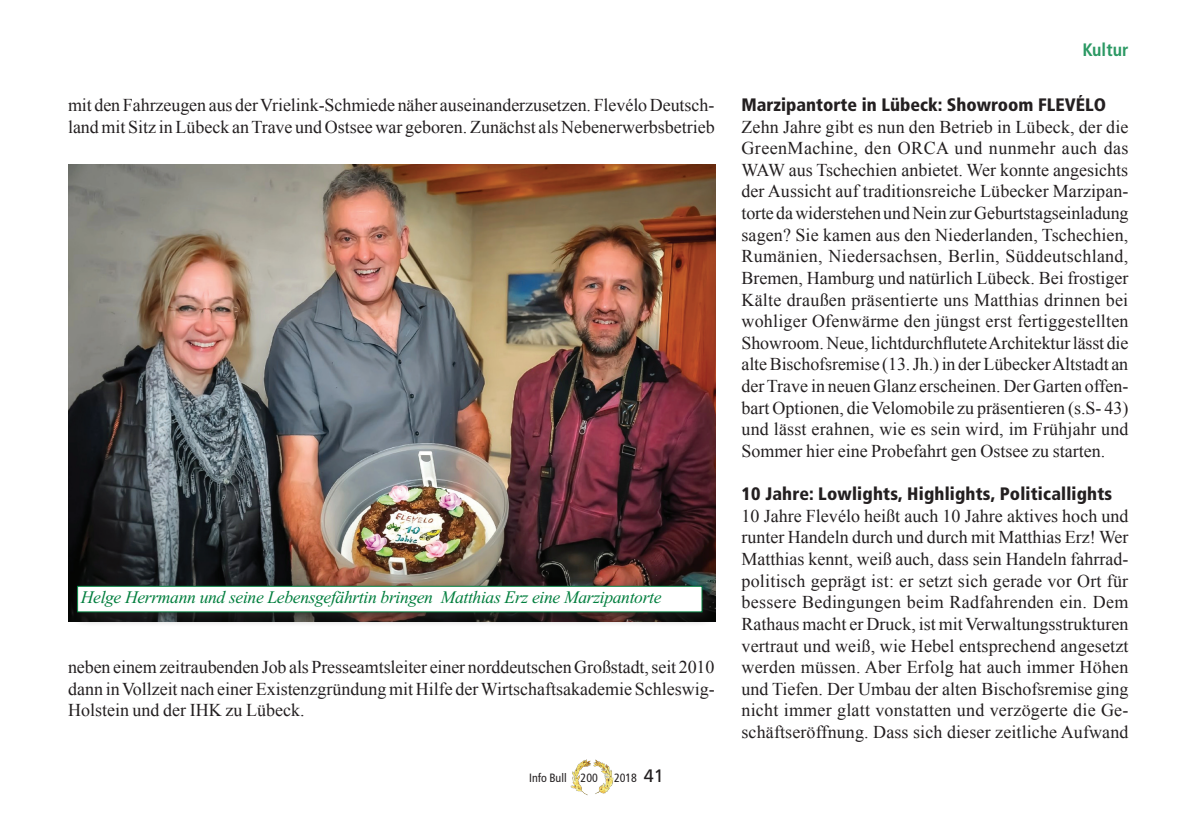
<style>
.page{position:relative;width:1191px;height:840px;background:#fff}
.page>*{position:absolute;margin:0;border:0;box-sizing:border-box;transform-origin:0 0}
.t1{font:18px/21.6px "Times New Roman";color:#231f20;text-align:justify}
.t2{font:900 condensed 18px "Frutiger";color:#231f20}
.t3{font:700 condensed 18px "Frutiger";color:#2c9964}
.t4{font:italic 17.6px "Times New Roman";letter-spacing:-.02em;color:#007e3d}
.t5{font:condensed 12px "Frutiger";color:#231f20}
.s1{font-stretch:normal;font-size:18px}
</style>
<div class="page">
<img style="left:68px;top:164px;width:647px;height:457px">
<div style="left:70px;top:578px;width:647px;height:48px;background:#231f20;opacity:.75"></div>
<div style="left:78px;top:586px;width:624px;height:25px;background:#fff"></div>
<div style="left:77px;top:585px;width:625px;height:27px;border:1px solid #007e3d"></div>
<img style="left:570px;top:759px;width:44px;height:37px">
<p class="t3" style="left:1082px;top:39px;width:47px">Kultur</p>
<p class="t1" style="left:68px;top:94px;width:648px">mit den Fahrzeugen aus der Vrielink-Schmiede näher auseinanderzusetzen. Flevélo Deutsch&shy;landmit Sitz inLübeck anTrave und Ostsee war geboren.Zunächst als Nebenerwerbsbetrieb</p>
<p class="t2" style="left:741px;top:94px;width:366px">Marzipantorte in Lübeck: Showroom FLEVÉLO</p>
<p class="t1" style="left:741px;top:115px;width:388px">Zehn Jahre gibt es nun den Betrieb in Lübeck, der die GreenMachine, den ORCA und nunmehr auch das WAW aus Tschechien anbietet. Wer konnte angesichts der Aussicht auf traditionsreiche Lübecker Marzipan&shy;torte dawiderstehen undNein zurGeburtstagseinladung sagen? Sie kamen aus den Niederlanden, Tschechien, Rumänien, Niedersachsen, Berlin, Süddeutschland, Bremen, Hamburg und natürlich Lübeck. Bei frostiger Kälte draußen präsentierte uns Matthias drinnen bei wohliger Ofenwärme den jüngst erst fertiggestellten Showroom.Neue,lichtdurchfluteteArchitekturlässt die alte Bischofsremise (13. Jh.) in der Lübecker Altstadt an der Trave in neuen Glanz erscheinen. Der Garten offen&shy;bart Optionen, die Velomobile zu präsentieren (s.S- 43) und lässt erahnen, wie es sein wird, im Frühjahr und Sommer hier eine Probefahrt gen Ostsee zu starten.</p>
<p class="t2" style="left:741px;top:483px;width:372px">10 Jahre: Lowlights, Highlights, Politicallights</p>
<p class="t1" style="left:741px;top:504px;width:388px">10 Jahre Flevélo heißt auch 10 Jahre aktives hoch und runter Handeln durch und durch mit Matthias Erz! Wer Matthias kennt, weiß auch, dass sein Handeln fahrrad&shy;politisch geprägt ist: er setzt sich gerade vor Ort für bessere Bedingungen beim Radfahrenden ein. Dem Rathaus macht er Druck, ist mit Verwaltungsstrukturen vertraut und weiß, wie Hebel entsprechend angesetzt werden müssen. Aber Erfolg hat auch immer Höhen und Tiefen. Der Umbau der alten Bischofsremise ging nicht immer glatt vonstatten und verzögerte die Ge&shy;schäftseröffnung. Dass sich dieser zeitliche Aufwand</p>
<p class="t4" style="left:81px;top:588px;width:582px">Helge Herrmann und seine Lebensgefährtin bringen Matthias Erz eine Marzipantorte</p>
<p class="t1" style="left:68px;top:655px;width:648px">neben einem zeitraubenden Job als Presseamtsleiter einer norddeutschen Großstadt, seit 2010 dann inVollzeit nach einerExistenzgründungmit Hilfe derWirtschaftsakademie Schleswig-Holstein und der IHK zu Lübeck.</p>
<p class="t5" style="left:529px;top:770px;width:70px">Info Bull 200</p>
<p class="t5" style="left:614px;top:770px;width:51px">2018 <span class="s1">41</span></p>
</div>
